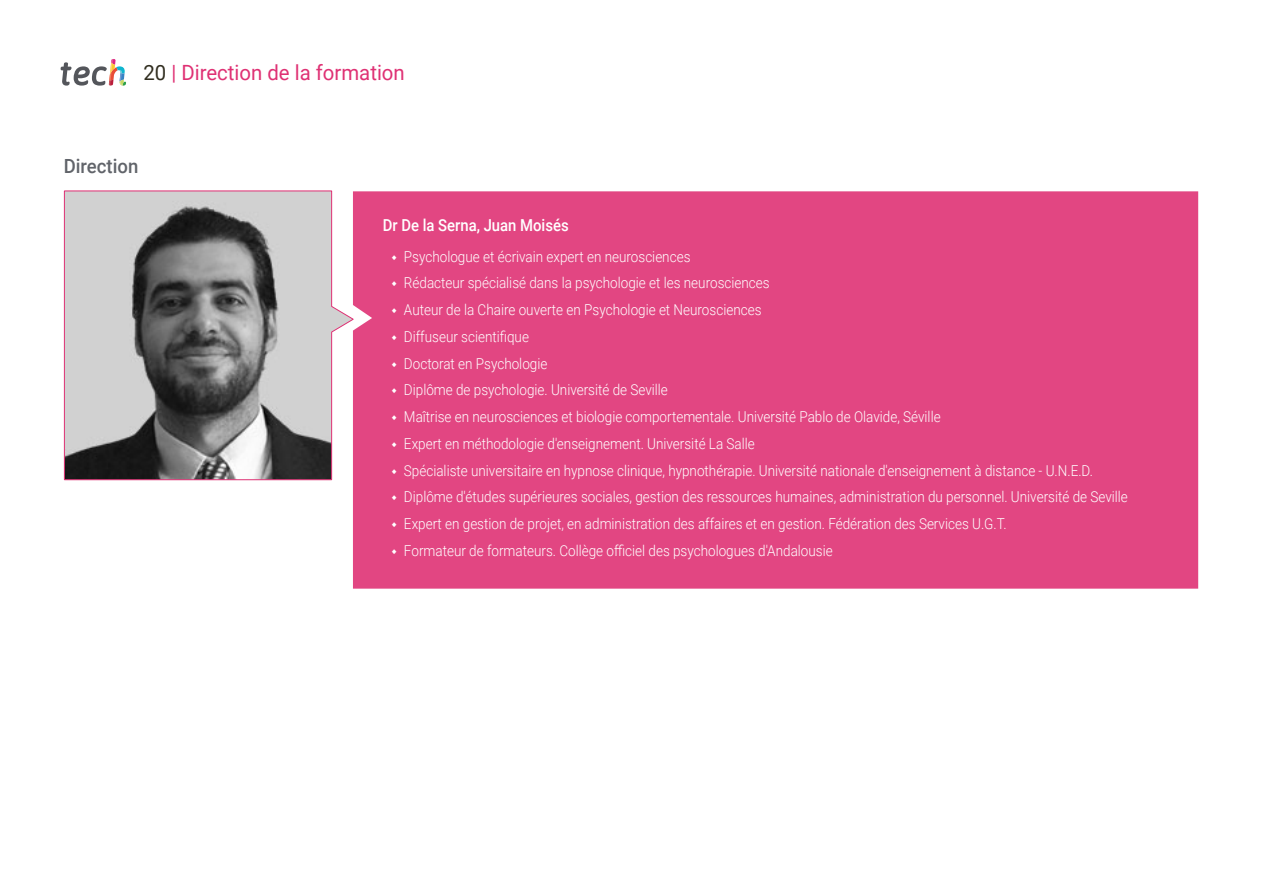
<style>
.page{position:relative;width:1263px;height:893px;background:#fff}
.page>*{position:absolute;margin:0;border:0;box-sizing:border-box;transform-origin:0 0}
.t1{font:21px "Roboto";color:#df3174}
.t2{font:500 19.5px "Roboto";color:#61646a;scale:.95 1}
.t3{font:500 16.5px "Roboto";color:#fff;scale:.9 1}
.t4{font:300 15px/26.7px "Roboto";color:#fff;scale:.9 1}
.s1{color:#312e20}
</style>
<div class="page">
<div style="left:353px;top:191px;width:845px;height:398px;background:#e24682"></div>
<svg style="left:64px;top:191px;width:290px;height:289px;background:#9e979a"></svg>
<svg style="left:61px;top:59px;width:65px;height:27px"></svg>
<svg style="left:392px;top:255px;width:5px;height:5px"></svg>
<svg style="left:392px;top:281px;width:5px;height:5px"></svg>
<svg style="left:392px;top:308px;width:5px;height:5px"></svg>
<svg style="left:392px;top:335px;width:5px;height:5px"></svg>
<svg style="left:392px;top:362px;width:5px;height:5px"></svg>
<svg style="left:392px;top:388px;width:5px;height:5px"></svg>
<svg style="left:392px;top:415px;width:5px;height:5px"></svg>
<svg style="left:392px;top:442px;width:5px;height:5px"></svg>
<svg style="left:392px;top:469px;width:5px;height:5px"></svg>
<svg style="left:392px;top:495px;width:5px;height:5px"></svg>
<svg style="left:392px;top:522px;width:5px;height:5px"></svg>
<svg style="left:392px;top:549px;width:5px;height:5px"></svg>
<h1 class="t1" style="left:144px;top:57px;width:263px"><span class="s1">20</span> | Direction de la formation</h1>
<h2 class="t2" style="left:64px;top:153px;width:80px">Direction</h2>
<p class="t3" style="left:383px;top:213px;width:208px">Dr De la Serna, Juan Moisés</p>
<p class="t4" style="left:404px;top:242px;width:806px">Psychologue et écrivain expert en neurosciences<br>Rédacteur spécialisé dans la psychologie et les neurosciences<br>Auteur de la Chaire ouverte en Psychologie et Neurosciences<br>Diffuseur scientifique<br>Doctorat en Psychologie<br>Diplôme de psychologie. Université de Seville<br>Maîtrise en neurosciences et biologie comportementale. Université Pablo de Olavide, Séville<br>Expert en méthodologie d'enseignement. Université La Salle<br>Spécialiste universitaire en hypnose clinique, hypnothérapie. Université nationale d'enseignement à distance - U.N.E.D.<br>Diplôme d'études supérieures sociales, gestion des ressources humaines, administration du personnel. Université de Seville Expert en gestion de projet, en administration des affaires et en gestion. Fédération des Services U.G.T.<br>Formateur de formateurs. Collège officiel des psychologues d'Andalousie</p>
</div>
